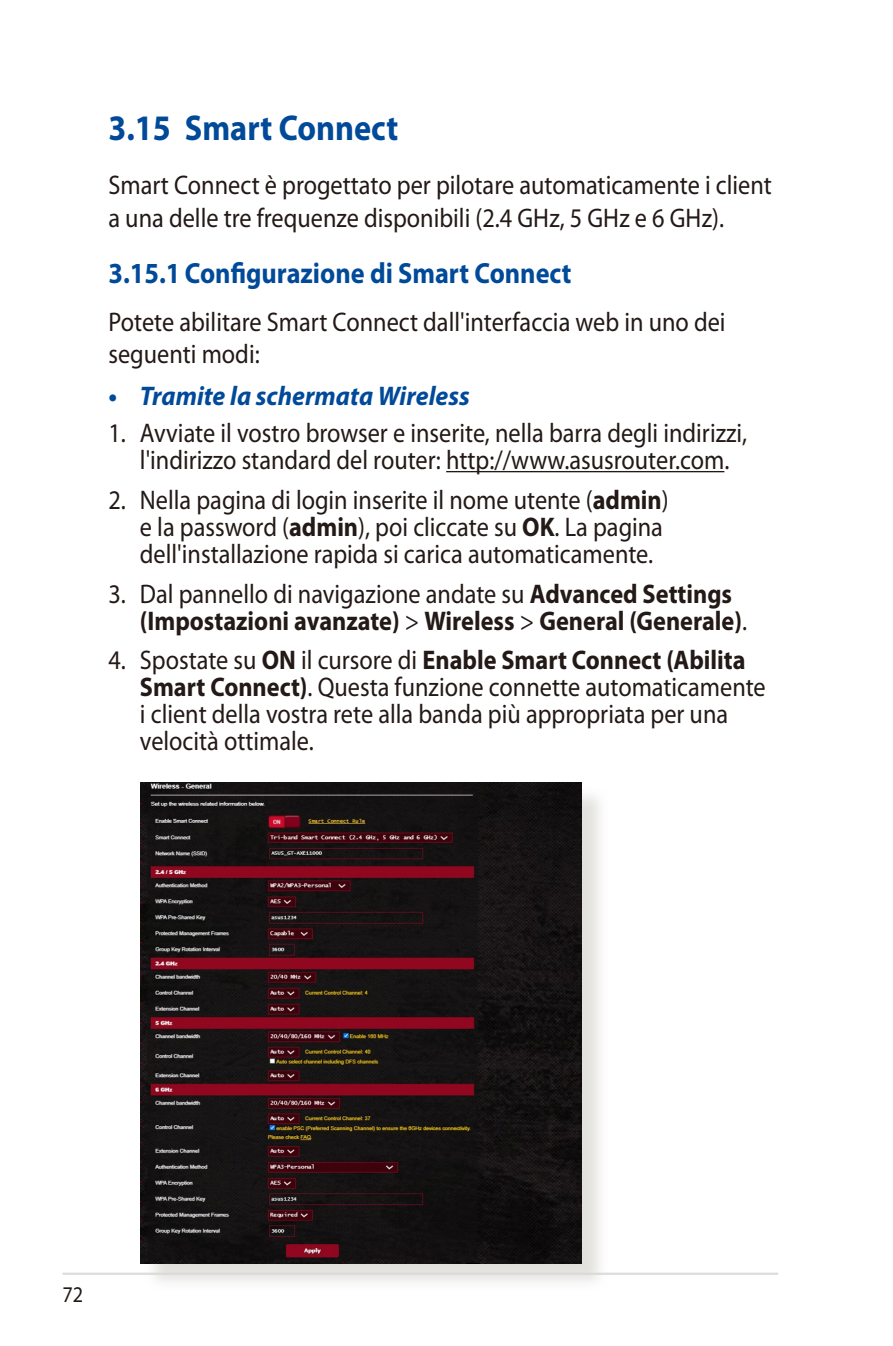
<style>
.page{position:relative;width:893px;height:1346px;background:#fff}
.page>*{position:absolute;margin:0;border:0;box-sizing:border-box;transform-origin:0 0}
.t1{font:700 36px "Myriad Pro";color:#004a99;scale:.9 1}
.t2{font:700 29.25px "Myriad Pro";color:#004a99;scale:.9 1}
.t3{font:27px/27px "Myriad Pro";color:#231916;scale:.9 1}
.t4{font:700 27px/27px "Myriad Pro";color:#231916;scale:.9 1}
.t5{font:italic 700 27px "Myriad Pro";color:#004a99;scale:.95 1}
.t6{font:22.5px "Myriad Pro";color:#231916;scale:.9 1}
.s1{font-weight:700}
.s2{font-weight:400}
</style>
<div class="page">
<hr style="left:63px;top:1272px;width:715px;height:3px;background:#dcdddd">
<hr style="left:446px;top:471px;width:278px;height:1px;background:#231916">
<div style="left:144px;top:786px;width:465px;height:505px;background:#d9d8d4;opacity:.75"></div>
<img style="left:140px;top:782px;width:442px;height:481px">
<h1 class="t1" style="left:108px;top:107px;width:324px">3.15 Smart Connect</h1>
<p class="t3" style="left:108px;top:169px;width:738px;line-height:32.4px">Smart Connect è progettato per pilotare automaticamente i client a una delle tre frequenze disponibili (2.4 GHz, 5 GHz e 6 GHz).</p>
<p class="t2" style="left:108px;top:256px;width:516px">3.15.1 Configurazione di Smart Connect</p>
<p class="t3" style="left:108px;top:306px;width:687px;line-height:32.4px">Potete abilitare Smart Connect dall'interfaccia web in uno dei seguenti modi:</p>
<p class="t5" style="left:108px;top:381px;width:382px">• Tramite la schermata Wireless</p>
<p class="t3" style="left:108px;top:420px;width:711px;text-align:center">1. Avviate il vostro browser e inserite, nella barra degli indirizzi, l'indirizzo standard del router: http://www.asusrouter.com.</p>
<p class="t3" style="left:140px;top:487px;width:589px;text-indent:-31px">2. Nella pagina di login inserite il nome utente (<span class="s1">admin</span>) e la password (<span class="s1">admin</span>), poi cliccate su <span class="s1">OK</span>. La pagina dell'installazione rapida si carica automaticamente.</p>
<p class="t4" style="left:140px;top:580px;width:676px;text-indent:-31px"><span class="s2">3. Dal pannello di navigazione andate su</span> Advanced Settings (Impostazioni avanzate) <span class="s2">&gt;</span> Wireless <span class="s2">&gt;</span> General (Generale)<span class="s2">.</span></p>
<p class="t3" style="left:140px;top:647px;width:697px;text-indent:-31px">4. Spostate su <span class="s1">ON</span> il cursore di <span class="s1">Enable Smart Connect (Abilita Smart Connect)</span>. Questa funzione connette automaticamente i client della vostra rete alla banda più appropriata per una velocità ottimale.</p>
<p class="t6" style="left:63px;top:1282px;width:25px">72</p>
</div>
